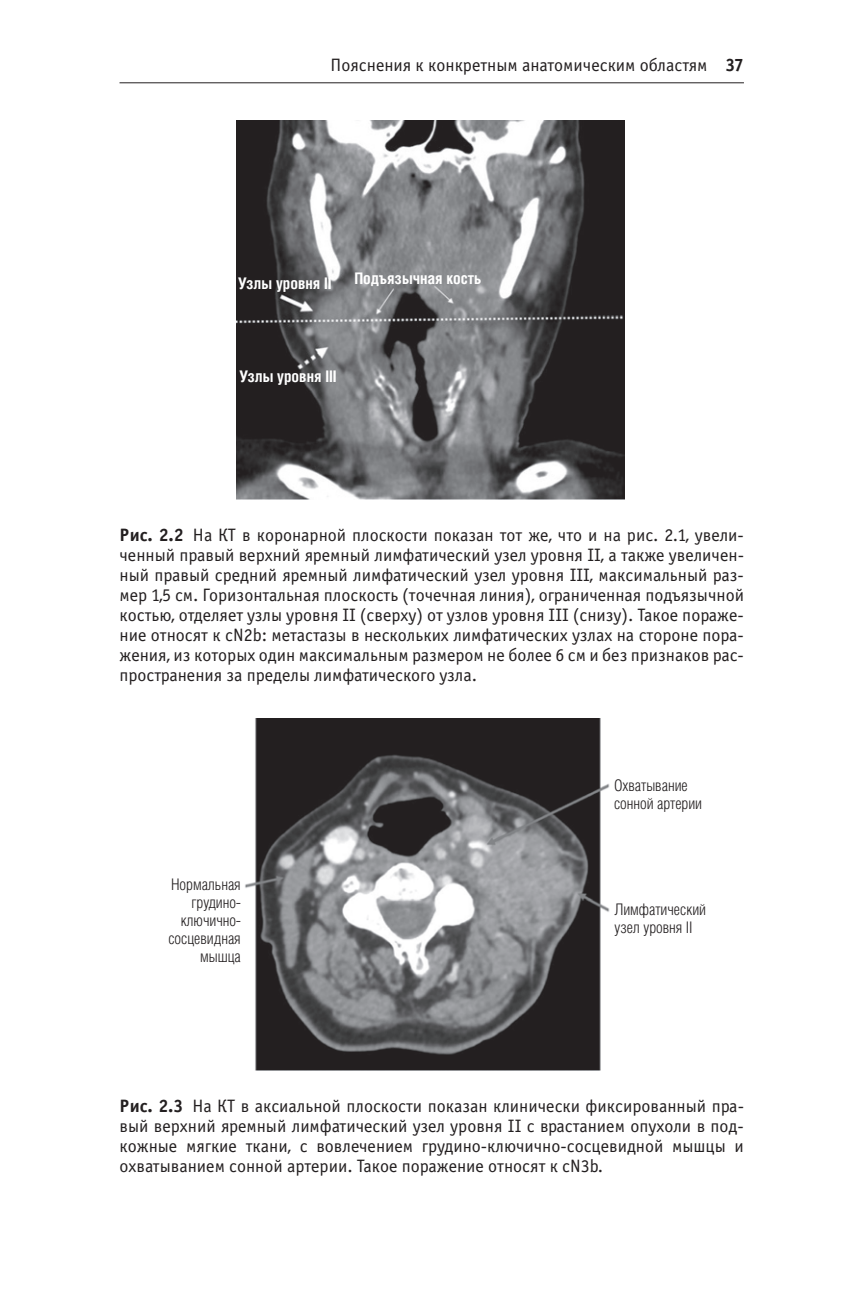
<style>
.page{position:relative;width:862px;height:1300px;background:#fff}
.page>*{position:absolute;margin:0;border:0;box-sizing:border-box;transform-origin:0 0}
.t1{font:18px/20px "Officina Sans Book C";color:#231f20;text-align:justify}
.t2{font:300 16px/18px "Helios Cond";color:#231f20}
.t3{font:700 16px "Helios Cond";color:#fff}
.s1{font-family:"Officina Sans Bold C"}
</style>
<div class="page">
<hr style="left:119px;top:82px;width:624px;height:1px;background:#231f20">
<img style="left:236px;top:121px;width:388px;height:378px">
<img style="left:245px;top:719px;width:365px;height:351px">
<p class="t1" style="left:330px;top:56px;width:415px">Пояснения к конкретным анатомическим областям <span class="s1">37</span></p>
<p class="t3" style="left:238px;top:278px;width:95px">Узлы уровня II</p>
<p class="t3" style="left:354px;top:273px;width:129px">Подъязычная кость</p>
<p class="t3" style="left:239px;top:371px;width:99px">Узлы уровня III</p>
<p class="t1" style="left:119px;top:527px;width:626px"><span class="s1">Рис. 2.2</span> На КТ в коронарной плоскости показан тот же, что и на рис. 2.1, увели&shy;ченный правый верхний яремный лимфатический узел уровня II, а также увеличен&shy;ный правый средний яремный лимфатический узел уровня III, максимальный раз&shy;мер 1,5 см. Горизонтальная плоскость (точечная линия), ограниченная подъязычной костью, отделяет узлы уровня II (сверху) от узлов уровня III (снизу). Такое пораже&shy;ние относят к cN2b: метастазы в нескольких лимфатических узлах на стороне пора&shy;жения, из которых один максимальным размером не более 6 см и без признаков рас&shy;пространения за пределы лимфатического узла.</p>
<p class="t2" style="left:168px;top:876px;width:74px;text-align:right">Нормальная грудино&shy;ключично&shy;сосцевидная мышца</p>
<p class="t2" style="left:614px;top:778px;width:90px">Охватывание сонной артерии</p>
<p class="t2" style="left:614px;top:902px;width:93px">Лимфатический узел уровня II</p>
<p class="t1" style="left:119px;top:1098px;width:626px"><span class="s1">Рис. 2.3</span> На КТ в аксиальной плоскости показан клинически фиксированный пра&shy;вый верхний яремный лимфатический узел уровня II с врастанием опухоли в под&shy;кожные мягкие ткани, с вовлечением грудино-ключично-сосцевидной мышцы и охва тыванием сонной артерии. Такое поражение относят к cN3b.</p>
</div>
